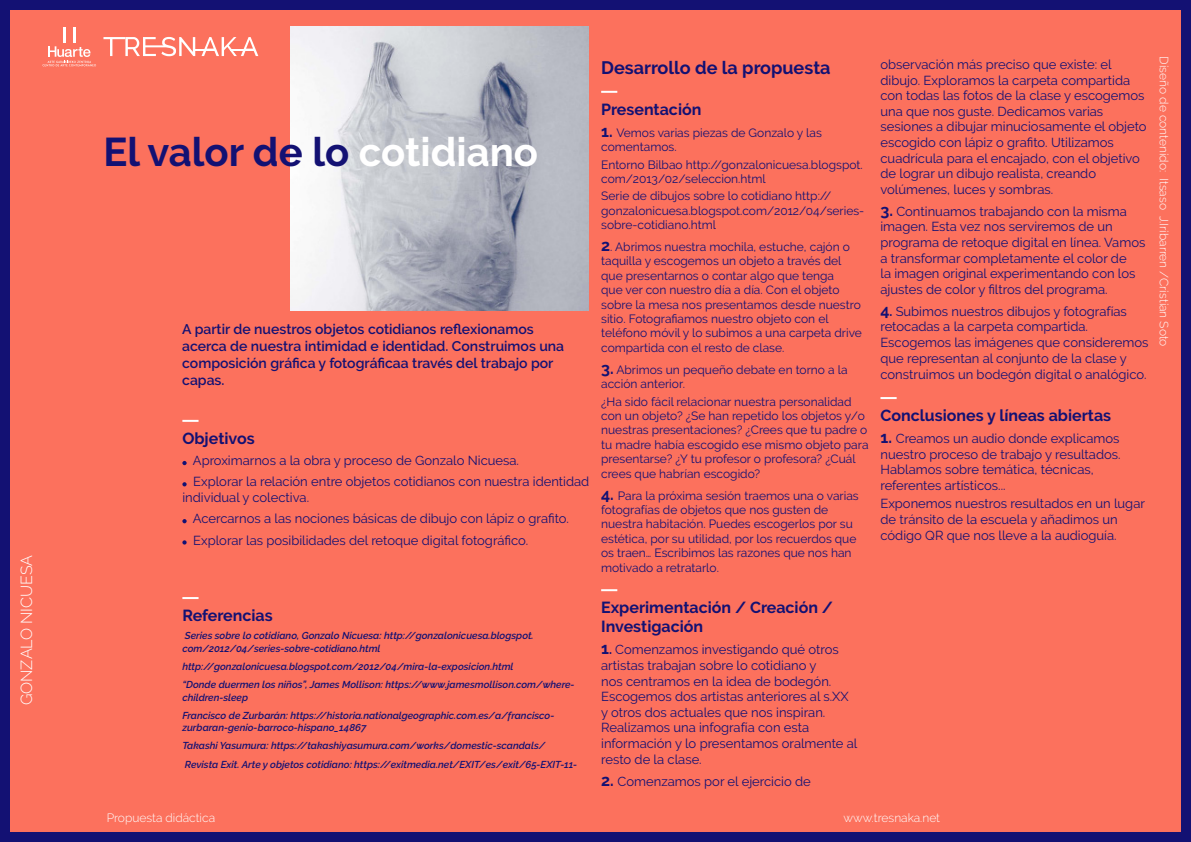
<style>
.page{position:relative;width:1191px;height:842px;background:#fff}
.page>*{position:absolute;margin:0;border:0;box-sizing:border-box;transform-origin:0 0}
.t1{font:700 40px "Raleway";color:#131173}
.t2{font:700 18px "Raleway";color:#131173}
.t3{font:700 16px/19.2px "Raleway";color:#131173}
.t4{font:300 16px "Raleway";color:#fff}
.t5{font:600 14px/16.8px "Raleway";color:#131173}
.t6{font:13px/15.6px "Raleway";color:#131173}
.t7{font:12px/14.4px "Raleway";color:#131173}
.t8{font:300 12px "Raleway";color:#fff}
.t9{font:italic 600 10px/12.5px "Raleway";color:#131173}
.s1{color:#fff}
.s2{font-weight:700;font-size:16px}
.s3{font-weight:700}
</style>
<div class="page">
<div style="left:0;top:0;width:1191px;height:842px;background:#fc715d;border:10px solid #131173"></div>
<svg style="left:1190px;top:0;width:1px;height:842px"></svg>
<svg style="left:103px;top:37px;width:155px;height:19px"></svg>
<svg style="left:43px;top:46px;width:53px;height:20px"></svg>
<hr style="left:63px;top:27px;width:3px;height:15px;background:#fff">
<hr style="left:73px;top:27px;width:3px;height:15px;background:#fff">
<svg style="left:601px;top:91px;width:16px;height:2px"></svg>
<svg style="left:601px;top:589px;width:16px;height:2px"></svg>
<svg style="left:880px;top:397px;width:16px;height:2px"></svg>
<svg style="left:182px;top:420px;width:16px;height:2px"></svg>
<svg style="left:182px;top:461px;width:5px;height:4px"></svg>
<svg style="left:182px;top:482px;width:5px;height:4px"></svg>
<svg style="left:182px;top:519px;width:5px;height:4px"></svg>
<svg style="left:182px;top:540px;width:5px;height:5px"></svg>
<svg style="left:182px;top:597px;width:16px;height:2px"></svg>
<img style="left:291px;top:27px;width:297px;height:283px">
<p class="t4" style="left:17px;top:705px;width:152px;rotate:-90deg">GONZALO NICUESA</p>
<p class="t1" style="left:103px;top:129px;width:436px">El valor de lo <span class="s1">cotidiano</span></p>
<p class="t5" style="left:182px;top:321px;width:383px">A partir de nuestros objetos cotidianos reflexionamos acerca de nuestra intimidad e identidad. Construimos una composición gráfica y fotográficaa través del trabajo por capas.</p>
<p class="t3" style="left:182px;top:429px;width:74px">Objetivos</p>
<p class="t6" style="left:193px;top:453px;width:328px">Aproximarnos a la obra y proceso de Gonzalo Nicuesa.</p>
<p class="t6" style="left:182px;top:474px;width:408px;text-indent:11px">Explorar la relación entre objetos cotidianos con nuestra identidad individual y colectiva.</p>
<p class="t6" style="left:193px;top:511px;width:378px">Acercarnos a las nociones básicas de dibujo con lápiz o grafito.</p>
<p class="t6" style="left:193px;top:532px;width:336px">Explorar las posibilidades del retoque digital fotográfico.</p>
<p class="t3" style="left:182px;top:606px;width:92px">Referencias</p>
<p class="t9" style="left:182px;top:629px;width:353px">Series sobre lo cotidiano, Gonzalo Nicuesa: http://gonzalonicuesa.blogspot. com/2012/04/series-sobre-cotidiano.html</p>
<p class="t9" style="left:182px;top:660px;width:332px">http://gonzalonicuesa.blogspot.com/2012/04/mira-la-exposicion.html</p>
<p class="t9" style="left:182px;top:678px;width:394px">“Donde duermen los niños”, James Mollison: https://www.jamesmollison.com/where&shy;children-sleep</p>
<p class="t9" style="left:182px;top:709px;width:373px">Francisco de Zurbarán: https://historia.nationalgeographic.com.es/a/francisco&shy;zurbaran-genio-barroco-hispano_14867</p>
<p class="t9" style="left:182px;top:740px;width:364px">Takashi Yasumura: https://takashiyasumura.com/works/domestic-scandals/</p>
<p class="t9" style="left:185px;top:758px;width:394px">Revista Exit. Arte y objetos cotidiano: https://exitmedia.net/EXIT/es/exit/65-EXIT-11-</p>
<p class="t2" style="left:601px;top:57px;width:231px">Desarrollo de la propuesta</p>
<p class="t3" style="left:601px;top:100px;width:102px">Presentación</p>
<p class="t7" style="left:601px;top:125px;width:222px"><span class="s2">1.</span> Vemos varias piezas de Gonzalo y las comentamos.</p>
<p class="t7" style="left:601px;top:157px;width:263px">Entorno Bilbao http://gonzalonicuesa.blogspot. com/2013/02/seleccion.html</p>
<p class="t7" style="left:601px;top:189px;width:265px">Serie de dibujos sobre lo cotidiano http:// gonzalonicuesa.blogspot.com/2012/04/series&shy;sobre-cotidiano.html</p>
<p class="t7" style="left:601px;top:240px;width:262px"><span class="s2">2</span>. Abrimos nuestra mochila, estuche, cajón o taquilla y escogemos un objeto a través del que presentarnos o contar algo que tenga<br>que ver con nuestro día a día. Con el objeto sobre la mesa nos presentamos desde nuestro sitio. Fotografiamos nuestro objeto con el teléfono móvil y lo subimos a una carpeta drive compartida con el resto de clase.</p>
<p class="t7" style="left:601px;top:362px;width:248px"><span class="s2">3.</span> Abrimos un pequeño debate en torno a la acción anterior.</p>
<p class="t7" style="left:601px;top:394px;width:269px">¿Ha sido fácil relacionar nuestra personalidad con un objeto? ¿Se han repetido los objetos y/o nuestras presentaciones? ¿Crees que tu padre o tu madre había escogido ese mismo objeto para presentarse? ¿Y tu profesor o profesora? ¿Cuál crees que habrían escogido?</p>
<p class="t7" style="left:601px;top:488px;width:259px"><span class="s2">4.</span> Para la próxima sesión traemos una o varias fotografías de objetos que nos gusten de nuestra habitación. Puedes escogerlos por su estética, por su utilidad, por los recuerdos que os traen… Escribimos las razones que nos han motivado a retratarlo.</p>
<p class="t3" style="left:601px;top:598px;width:233px">Experimentación / Creación /<br>Investigación</p>
<p class="t6" style="left:601px;top:642px;width:258px"><span class="s2">1</span><span class="s3">.</span> Comenzamos investigando qué otros artistas trabajan sobre lo cotidiano y<br>nos centramos en la idea de bodegón.<br>Escogemos dos artistas anteriores al s.XX y otros dos actuales que nos inspiran.<br>Realizamos una infografía con esta información y lo presentamos oralmente al resto de la clase.</p>
<p class="t6" style="left:601px;top:773px;width:211px"><span class="s2">2.</span> Comenzamos por el ejercicio de</p>
<p class="t6" style="left:880px;top:56px;width:268px">observación más preciso que existe: el dibujo. Exploramos la carpeta compartida con todas las fotos de la clase y escogemos una que nos guste. Dedicamos varias sesiones a dibujar minuciosamente el objeto escogido con lápiz o grafito. Utilizamos cuadrícula para el encajado, con el objetivo de lograr un dibujo realista, creando volúmenes, luces y sombras.</p>
<p class="t6" style="left:880px;top:203px;width:266px"><span class="s2">3.</span> Continuamos trabajando con la misma imagen. Esta vez nos serviremos de un programa de retoque digital en línea. Vamos a transformar completamente el color de<br>la imagen original experimentando con los ajustes de color y filtros del programa.</p>
<p class="t6" style="left:880px;top:303px;width:269px"><span class="s2">4</span><span class="s3">.</span> Subimos nuestros dibujos y fotografías retocadas a la carpeta compartida.<br>Escogemos las imágenes que consideremos que representan al conjunto de la clase y</p>
<p class="t6" style="left:880px;top:367px;width:268px">construimos un bodegón digital o analógico.</p>
<p class="t3" style="left:880px;top:406px;width:232px">Conclusiones y líneas abiertas</p>
<p class="t6" style="left:880px;top:431px;width:242px"><span class="s2">1.</span> Creamos un audio donde explicamos nuestro proceso de trabajo y resultados.<br>Hablamos sobre temática, técnicas, referentes artísticos...</p>
<p class="t6" style="left:880px;top:496px;width:266px">Exponemos nuestros resultados en un lugar de tránsito de la escuela y añadimos un código QR que nos lleve a la audioguía.</p>
<p class="t8" style="left:107px;top:811px;width:110px">Propuesta didáctica</p>
<p class="t8" style="left:843px;top:811px;width:98px">www.tresnaka.net</p>
<p class="t8" style="left:1171px;top:56px;width:292px;rotate:90deg">Diseño de contenido: Itsaso J.Iribarren /Cristian Soto</p>
</div>
